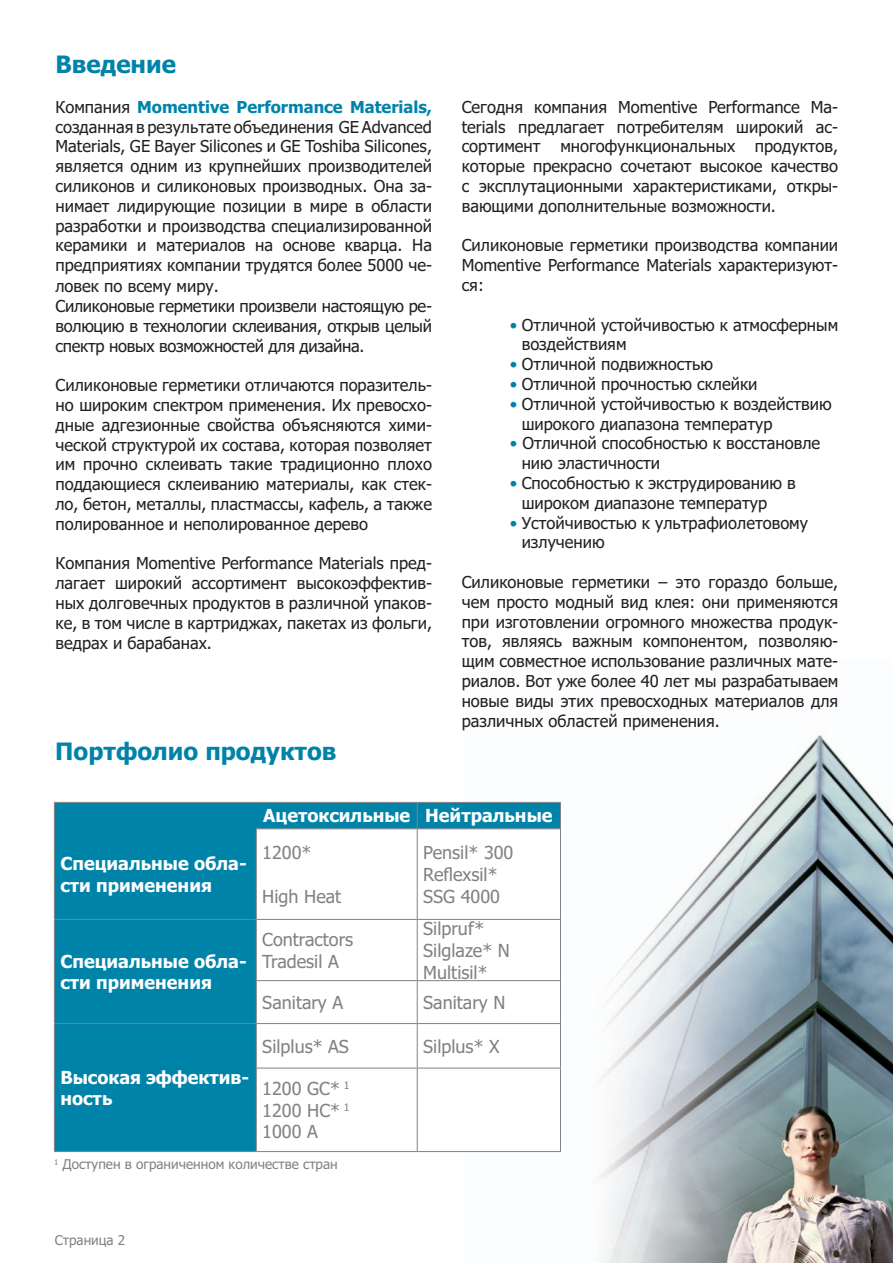
<style>
.page{position:relative;width:893px;height:1263px;background:#fff}
.page>*{position:absolute;margin:0;border:0;box-sizing:border-box;transform-origin:0 0}
.t1{font:700 24px "Tahoma";color:#0083a9}
.t2{font:18px/21.6px "Tahoma";color:#808285}
.t3{font:700 18px/21.6px "Tahoma";color:#fff}
.t4{font:16.5px/19.8px "Tahoma";color:#231f20}
.t5{font:13.5px "Tahoma";color:#808285}
.s1{font-weight:700;color:#0083a9}
.s2{color:#0083a9}
</style>
<div class="page">
<img style="left:463px;top:735px;width:430px;height:528px">
<div style="left:55px;top:803px;width:505px;height:348px;background:#0083a9"></div>
<svg style="left:257px;top:829px;width:303px;height:322px"></svg>
<hr style="left:54px;top:802px;width:202px;height:1px;background:#808285">
<svg style="left:54px;top:803px;width:1px;height:26px"></svg>
<hr style="left:256px;top:802px;width:161px;height:1px;background:#808285">
<hr style="left:417px;top:802px;width:144px;height:1px;background:#808285">
<svg style="left:417px;top:803px;width:1px;height:25px"></svg>
<svg style="left:560px;top:803px;width:1px;height:25px"></svg>
<hr style="left:54px;top:829px;width:1px;height:90px;background:#808285">
<hr style="left:256px;top:828px;width:161px;height:1px;background:#808285">
<hr style="left:256px;top:829px;width:1px;height:90px;background:#808285">
<hr style="left:417px;top:828px;width:144px;height:1px;background:#808285">
<hr style="left:417px;top:829px;width:1px;height:90px;background:#808285">
<hr style="left:560px;top:829px;width:1px;height:90px;background:#808285">
<hr style="left:54px;top:919px;width:202px;height:1px;background:#808285">
<hr style="left:54px;top:920px;width:1px;height:61px;background:#808285">
<hr style="left:54px;top:981px;width:1px;height:42px;background:#808285">
<hr style="left:256px;top:919px;width:161px;height:1px;background:#808285">
<hr style="left:256px;top:920px;width:1px;height:60px;background:#808285">
<hr style="left:417px;top:919px;width:144px;height:1px;background:#808285">
<hr style="left:417px;top:920px;width:1px;height:60px;background:#808285">
<hr style="left:560px;top:920px;width:1px;height:60px;background:#808285">
<hr style="left:256px;top:980px;width:161px;height:1px;background:#808285">
<hr style="left:256px;top:981px;width:1px;height:42px;background:#808285">
<hr style="left:417px;top:980px;width:144px;height:1px;background:#808285">
<hr style="left:417px;top:981px;width:1px;height:42px;background:#808285">
<hr style="left:560px;top:981px;width:1px;height:42px;background:#808285">
<hr style="left:54px;top:1023px;width:202px;height:1px;background:#808285">
<hr style="left:54px;top:1024px;width:1px;height:44px;background:#808285">
<hr style="left:54px;top:1068px;width:1px;height:83px;background:#808285">
<hr style="left:54px;top:1151px;width:202px;height:1px;background:#808285">
<hr style="left:256px;top:1023px;width:161px;height:1px;background:#808285">
<hr style="left:256px;top:1024px;width:1px;height:44px;background:#808285">
<hr style="left:417px;top:1023px;width:144px;height:1px;background:#808285">
<hr style="left:417px;top:1024px;width:1px;height:44px;background:#808285">
<hr style="left:560px;top:1024px;width:1px;height:44px;background:#808285">
<hr style="left:256px;top:1068px;width:161px;height:1px;background:#808285">
<hr style="left:256px;top:1068px;width:1px;height:83px;background:#808285">
<hr style="left:417px;top:1068px;width:144px;height:1px;background:#808285">
<hr style="left:417px;top:1068px;width:1px;height:83px;background:#808285">
<hr style="left:560px;top:1068px;width:1px;height:83px;background:#808285">
<hr style="left:256px;top:1151px;width:161px;height:1px;background:#808285">
<hr style="left:417px;top:1151px;width:144px;height:1px;background:#808285">
<h1 class="t1" style="left:56px;top:49px;width:122px">Введение</h1>
<p class="t4" style="left:56px;top:96px;width:378px">Компания <span class="s1">Momentive Performance Materials, </span>созданная в результате объединения GE Advanced Materials, GE Bayer Silicones и GE Toshiba Silicones, является одним из крупнейших производителей силиконов и силиконовых производных. Она за&shy;нимает лидирующие позиции в мире в области разработки и производства специализированной керамики и материалов на основе кварца. На предприятиях компании трудятся более 5000 че&shy;ловек по всему миру.<br>Силиконовые герметики произвели настоящую ре&shy;волюцию в технологии склеивания, открыв целый спектр новых возможностей для дизайна.</p>
<p class="t4" style="left:56px;top:375px;width:378px;text-align:justify">Силиконовые герметики отличаются поразитель&shy;но широким спектром применения. Их превосхо&shy;дные адгезионные свойства объясняются хими&shy;ческой структурой их состава, которая позволяет им прочно склеивать такие традиционно плохо поддающиеся склеиванию материалы, как стек&shy;ло, бетон, металлы, пластмассы, кафель, а также полированное и неполированное дерево</p>
<p class="t4" style="left:56px;top:553px;width:378px;text-align:justify">Компания Momentive Performance Materials пред&shy;лагает широкий ассортимент высокоэффектив&shy;ных долговечных продуктов в различной упаков&shy;ке, в том числе в картриджах, пакетах из фольги, ведрах и барабанах.</p>
<h1 class="t1" style="left:55px;top:736px;width:283px">Портфолио продуктов</h1>
<p class="t4" style="left:462px;top:96px;width:378px;text-align:justify">Сегодня компания Momentive Performance Ma&shy;terials предлагает потребителям широкий ас&shy;сортимент многофункциональных продуктов, которые прекрасно сочетают высокое качество с эксплутационными характеристиками, откры&shy;вающими дополнительные возможности.</p>
<p class="t4" style="left:462px;top:235px;width:378px;text-align:justify">Силиконовые герметики производства компании Momentive Performance Materials характеризуют&shy;ся:</p>
<p class="t4" style="left:522px;top:314px;width:318px;text-indent:-12px"><span class="s2">•</span> Отличной устойчивостью к атмосферным воздействиям</p>
<p class="t4" style="left:510px;top:354px;width:205px"><span class="s2">•</span> Отличной подвижностью</p>
<p class="t4" style="left:510px;top:373px;width:249px"><span class="s2">•</span> Отличной прочностью склейки</p>
<p class="t4" style="left:522px;top:393px;width:311px;text-indent:-12px"><span class="s2">•</span> Отличной устойчивостью к воздействию широкого диапазона температур</p>
<p class="t4" style="left:522px;top:433px;width:300px;text-indent:-12px"><span class="s2">•</span> Отличной способностью к восстановле нию эластичности</p>
<p class="t4" style="left:522px;top:472px;width:276px;text-indent:-12px"><span class="s2">•</span> Способностью к экструдированию в широком диапазоне температур</p>
<p class="t4" style="left:522px;top:512px;width:288px;text-indent:-12px"><span class="s2">•</span> Устойчивостью к ультрафиолетовому излучению</p>
<p class="t4" style="left:462px;top:571px;width:378px;text-align:justify">Силиконовые герметики – это гораздо больше, чем просто модный вид клея: они применяются при изготовлении огромного множества продук&shy;тов, являясь важным компонентом, позволяю&shy;щим совместное использование различных мате&shy;риалов. Вот уже более 40 лет мы разрабатываем новые виды этих превосходных материалов для различных областей применения.</p>
<p class="t3" style="left:60px;top:852px;width:188px">Специальные обла&shy;сти применения</p>
<p class="t3" style="left:60px;top:950px;width:188px">Специальные обла&shy;сти применения</p>
<p class="t3" style="left:60px;top:1066px;width:190px">Высокая эффектив&shy;ность</p>
<p class="t3" style="left:263px;top:804px;width:291px">Ацетоксильные Нейтральные</p>
<p class="t2" style="left:262px;top:841px;width:51px">1200*</p>
<p class="t2" style="left:262px;top:885px;width:80px">High Heat</p>
<p class="t2" style="left:423px;top:841px;width:92px">Pensil* 300<br>Reflexsil*<br>SSG 4000</p>
<p class="t2" style="left:262px;top:928px;width:92px">Contractors<br>Tradesil A</p>
<p class="t2" style="left:423px;top:917px;width:88px">Silpruf*<br>Silglaze* N<br>Multisil*</p>
<p class="t2" style="left:262px;top:991px;width:83px">Sanitary A</p>
<p class="t2" style="left:423px;top:991px;width:84px">Sanitary N</p>
<p class="t2" style="left:262px;top:1035px;width:88px">Silplus* AS</p>
<p class="t2" style="left:423px;top:1035px;width:78px">Silplus* X</p>
<p class="t2" style="left:262px;top:1077px;width:89px;text-align:justify">1200 GC* <sup>1<br></sup>1200 HC* <sup>1<br></sup>1000 A</p>
<p class="t5" style="left:54px;top:1156px;width:285px"><sup>1</sup> Доступен в ограниченном количестве стран</p>
<p class="t5" style="left:55px;top:1231px;width:72px">Страница 2</p>
</div>
